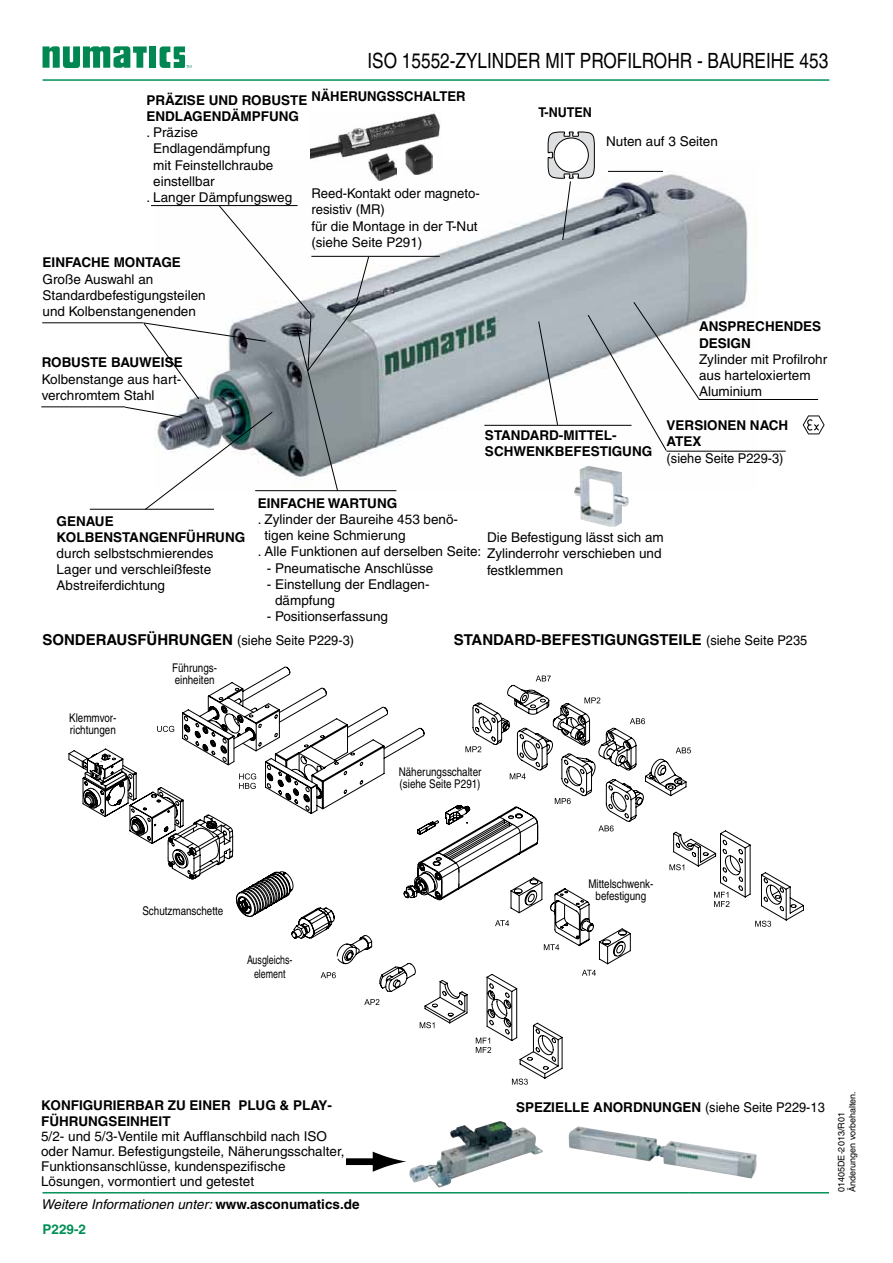
<style>
.page{position:relative;width:893px;height:1263px;background:#fff}
.page>*{position:absolute;margin:0;border:0;box-sizing:border-box;transform-origin:0 0}
.t1{font:condensed 21px "Helvetica";color:#000}
.t2{font:700 15px "Helvetica";color:#000}
.t3{font:13.5px/16.2px "Helvetica";color:#000}
.t4{font:700 13.5px/16.2px "Helvetica";color:#000}
.t5{font:13.5px "Helvetica";color:#000;scale:.95 1}
.t6{font:italic 13.5px "Helvetica";color:#000}
.t7{font:700 13.5px "Helvetica";color:#000;scale:.93 1}
.t8{font:700 13.5px "Helvetica";color:#009055}
.t9{font:condensed 12px/12px "Helvetica";color:#000}
.t10{font:condensed 12px/13.5px "Helvetica";color:#000;text-align:center;scale:.9 1}
.t11{font:9px/10.8px "Helvetica";color:#000}
.s1{font-weight:400;font-size:13.5px}
.s2{font-weight:700;font-style:normal}
.s3{font-weight:700}
</style>
<div class="page">
<img style="left:370px;top:163px;width:387px;height:327px">
<hr style="left:43px;top:79px;width:786px;height:2px;background:#009055">
<svg style="left:42px;top:1192px;width:787px;height:2px;background:#41ac80"></svg>
<div style="left:149px;top:46px;width:7px;height:22px;background:#008752"></div>
<svg style="left:43px;top:46px;width:104px;height:22px"></svg>
<svg style="left:159px;top:46px;width:32px;height:22px"></svg>
<svg style="left:538px;top:320px;width:20px;height:105px"></svg>
<hr style="left:484px;top:425px;width:147px;height:1px;background:#000">
<hr style="left:608px;top:171px;width:55px;height:1px;background:#000">
<hr style="left:42px;top:322px;width:101px;height:1px;background:#000">
<hr style="left:41px;top:406px;width:84px;height:1px;background:#000">
<hr style="left:90px;top:509px;width:124px;height:1px;background:#000">
<hr style="left:311px;top:256px;width:129px;height:1px;background:#000">
<hr style="left:255px;top:490px;width:141px;height:1px;background:#000">
<hr style="left:699px;top:399px;width:119px;height:1px;background:#000">
<img style="left:310px;top:113px;width:131px;height:55px">
<img style="left:406px;top:145px;width:26px;height:29px">
<img style="left:369px;top:154px;width:27px;height:27px">
<svg style="left:548px;top:132px;width:47px;height:109px"></svg>
<div style="left:554px;top:138px;width:34px;height:34px;background:#fff;border-radius:50%"></div>
<div style="left:554px;top:138px;width:34px;height:34px;border:1px solid #000;border-radius:50%"></div>
<svg style="left:373px;top:1151px;width:34px;height:21px"></svg>
<div style="left:346px;top:1158px;width:30px;height:7px;background:#000"></div>
<svg style="left:69px;top:667px;width:735px;height:418px"></svg>
<svg style="left:587px;top:301px;width:113px;height:151px"></svg>
<hr style="left:667px;top:451px;width:119px;height:1px;background:#000">
<svg style="left:803px;top:415px;width:22px;height:19px"></svg>
<img style="left:569px;top:1126px;width:188px;height:52px">
<svg style="left:124px;top:205px;width:246px;height:305px"></svg>
<img style="left:409px;top:1121px;width:90px;height:53px">
<img style="left:574px;top:466px;width:14px;height:29px">
<h1 class="t1" style="left:367px;top:49px;width:462px">ISO 15552-ZYLINDER MIT PROFILROHR - BAUREIHE 453</h1>
<p class="t4" style="left:311px;top:88px;width:154px">NÄHERUNGSSCHALTER</p>
<p class="t4" style="left:146px;top:92px;width:162px">PRÄZISE UND ROBUSTE<br>ENDLAGENDÄMPFUNG</p>
<p class="t3" style="left:146px;top:124px;width:53px">. Präzise</p>
<p class="t3" style="left:153px;top:140px;width:119px">Endlagendämpfung</p>
<p class="t3" style="left:153px;top:157px;width:122px">mit Feinstellchraube</p>
<p class="t3" style="left:153px;top:173px;width:63px">einstellbar</p>
<p class="t3" style="left:146px;top:189px;width:147px">. Langer Dämpfungsweg</p>
<p class="t3" style="left:311px;top:185px;width:170px">Reed-Kontakt oder magneto&shy;resistiv (MR)<br>für die Montage in der T-Nut (siehe Seite P291)</p>
<p class="t4" style="left:43px;top:254px;width:103px">EINFACHE MONTA</p>
<p class="t4" style="left:161px;top:254px;width:21px">GE</p>
<p class="t3" style="left:43px;top:271px;width:165px">Große Auswahl an<br>Standardbefestigungsteilen und Kolbenstangenenden</p>
<p class="t4" style="left:42px;top:354px;width:143px">ROBUSTE BAUWEISE</p>
<p class="t3" style="left:42px;top:371px;width:141px">Kolbenstange aus hart&shy;verchromtem Stahl</p>
<p class="t7" style="left:538px;top:104px;width:57px">T-NUTEN</p>
<p class="t3" style="left:606px;top:134px;width:113px">Nuten auf 3 Seiten</p>
<p class="t4" style="left:699px;top:318px;width:122px">ANSPRECHENDES<br>DESIGN</p>
<p class="t3" style="left:699px;top:351px;width:130px">Zylinder mit Profilrohr aus harteloxiertem<br>Aluminium</p>
<p class="t4" style="left:57px;top:513px;width:76px">GENAUE<br>KOLBENSTAN</p>
<p class="t4" style="left:149px;top:529px;width:98px">GENFÜHRUNG</p>
<p class="t3" style="left:57px;top:545px;width:158px">durch selbstschmierendes<br>Lager und verschleißfeste<br>Abstreiferdichtung</p>
<p class="t4" style="left:485px;top:427px;width:169px">STANDARD-MITTEL-<br>SCHWENKBEFESTIGUNG</p>
<p class="t4" style="left:667px;top:417px;width:123px">VERSIONEN NACH<br>ATEX</p>
<p class="t5" style="left:667px;top:450px;width:125px">(siehe Seite P229-3)</p>
<p class="t4" style="left:258px;top:495px;width:92px">EINFACHE WART</p>
<p class="t4" style="left:367px;top:495px;width:31px">UNG</p>
<p class="t3" style="left:258px;top:511px;width:202px">. Zylinder der Baureihe 453 benö-</p>
<p class="t3" style="left:264px;top:527px;width:142px">tigen keine Schmierung</p>
<p class="t3" style="left:258px;top:543px;width:225px">. Alle Funktionen auf derselben Seite:</p>
<p class="t3" style="left:267px;top:560px;width:168px">- Pneumatische Anschlüsse</p>
<p class="t3" style="left:275px;top:576px;width:156px;text-indent:-8px">- Einstellung der Endlagen&shy;dämpfung</p>
<p class="t3" style="left:267px;top:608px;width:123px">- Positionserfassung</p>
<p class="t3" style="left:487px;top:529px;width:178px">Die Befestigung lässt sich am<br>Zylinderrohr verschieben und festklemmen</p>
<p class="t2" style="left:42px;top:630px;width:313px">SONDERAUSFÜHRUNGEN <span class="s1">(siehe Seite P229-3)</span></p>
<p class="t2" style="left:454px;top:630px;width:22px">STANDARD</p>
<p class="t2" style="left:536px;top:630px;width:273px">-BEFESTIGUNGSTEILE <span class="s1">(siehe Seite P235</span></p>
<p class="t9" style="left:69px;top:711px;width:49px">Klemmvor&shy;richtungen</p>
<p class="t9" style="left:172px;top:661px;width:46px">Führungs&shy;einheiten</p>
<p class="t9" style="left:142px;top:904px;width:82px">Schutzmanschette</p>
<p class="t10" style="left:247px;top:953px;width:52px">Ausgleichs&shy;element</p>
<p class="t9" style="left:399px;top:766px;width:84px">Näherungsschalter (siehe Seite P291)</p>
<p class="t9" style="left:588px;top:877px;width:66px;text-align:center">Mittelschwenk&shy;befestigung</p>
<p class="t4" style="left:41px;top:1096px;width:292px">KONFIGURIERBAR ZU EINER PLUG &amp; PLAY-<br>FÜHRUNGSEINHEIT</p>
<p class="t3" style="left:41px;top:1128px;width:305px;line-height:15px">5/2- und 5/3-Ventile mit Aufflanschbild nach ISO oder Namur. Befestigungsteile, Näherungsschalter, Funktionsanschlüsse, kundenspezifische Lösungen, vormontiert und getestet</p>
<p class="t6" style="left:41px;top:1196px;width:320px">Weitere Informationen unter: <span class="s2">WWW.ASCONUMATICS.DE</span></p>
<p class="t8" style="left:43px;top:1220px;width:45px">P229-2</p>
<p class="t4" style="left:516px;top:1098px;width:18px">SPEZIELLE</p>
<p class="t5" style="left:593px;top:1099px;width:245px"><span class="s3">ANORDNUNGEN</span> (siehe Seite P229-13</p>
<p class="t11" style="left:836px;top:1192px;width:102px;rotate:-90deg">01405DE-2013/R01<br>Änderungen vorbehalten.</p>
</div>
